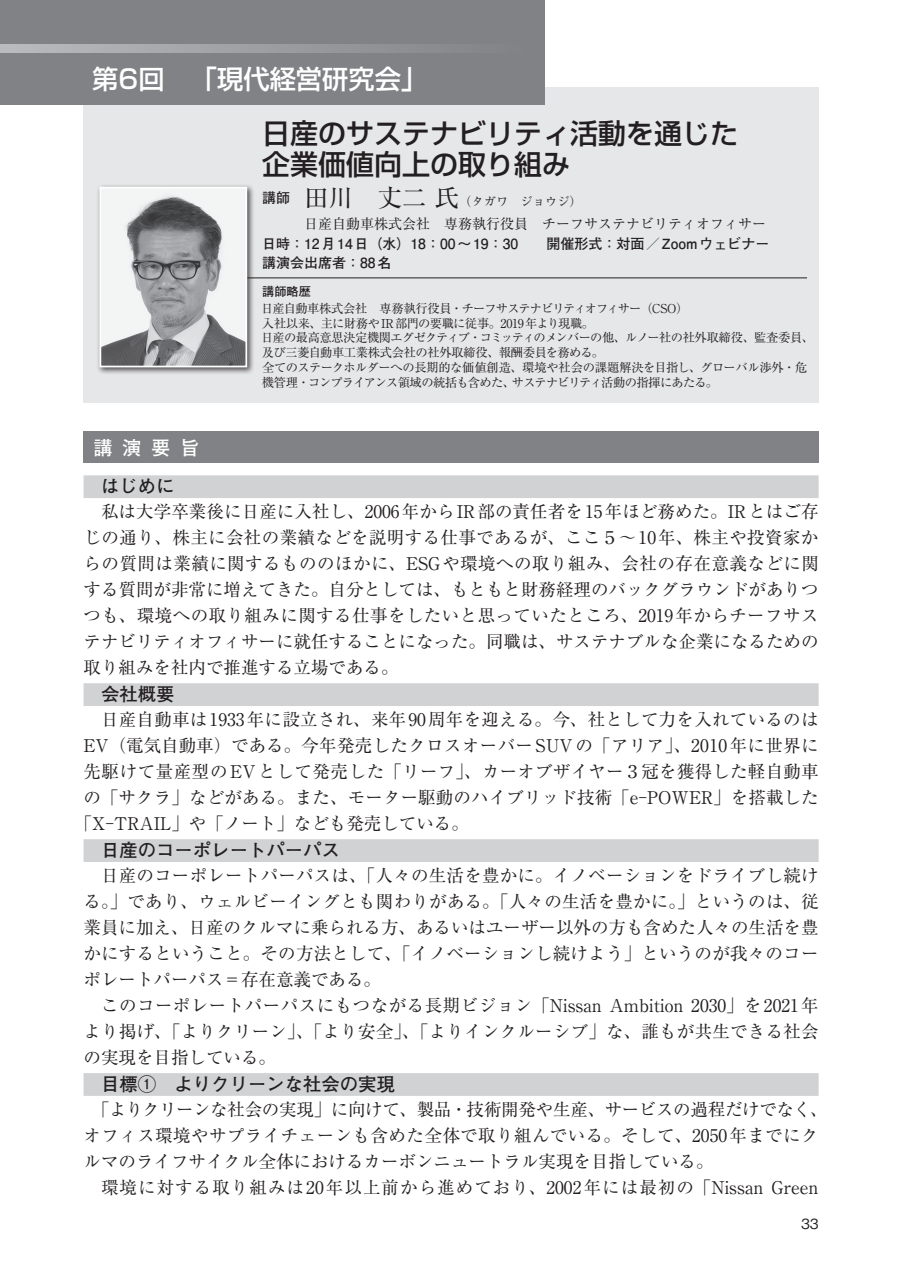
<style>
.page{position:relative;width:903px;height:1275px;background:#fff}
.page>*{position:absolute;margin:0;border:0;box-sizing:border-box;transform-origin:0 0}
.t1{font:500 28px/31.5px "Shin Go Pro";color:#231f20}
.t2{font:500 26.25px "Shin Go Pro";color:#fff}
.t3{font:700 19.25px "Futo Go B101 Pro";color:#fff}
.t4{font:700 18.38px "Futo Go B101 Pro";color:#231f20}
.t5{font:17.5px/26.1px "Ryumin Pro";letter-spacing:.015em;color:#231f20;text-align:justify}
.t6{font:17.5px "Ryumin Pro";letter-spacing:.06em;color:#231f20}
.t7{font:700 14px/19.2px "Futo Go B101 Pro";color:#231f20}
.t8{font:14px "Ryumin Pro";color:#231f20}
.t9{font:500 14px "Gothic BBB Pro";color:#231f20}
.t10{font:12.25px/14.9px "Ryumin Pro";letter-spacing:-.04em;color:#231f20}
.t11{font:700 12.25px "Futo Go B101 Pro";color:#231f20}
.s1{font-size:24.5px}
</style>
<div class="page">
<div style="left:84px;top:88px;width:735px;height:315px;background:#e6e7e9"></div>
<div style="left:0;top:0;width:544px;height:104px;background:#808285"></div>
<svg style="left:0;top:44px;width:424px;height:9px;background:#a2a3a7"></svg>
<div style="left:84px;top:475px;width:735px;height:23px;background:#d1d2d4"></div>
<div style="left:84px;top:683px;width:735px;height:23px;background:#d1d2d4"></div>
<div style="left:84px;top:839px;width:735px;height:23px;background:#d1d2d4"></div>
<div style="left:84px;top:1073px;width:735px;height:23px;background:#d1d2d4"></div>
<div style="left:84px;top:431px;width:735px;height:32px;background:#808285"></div>
<hr style="left:241px;top:277px;width:566px;height:1px;background:#231f20">
<div style="left:97px;top:184px;width:158px;height:191px;background:#231f20;opacity:.75"></div>
<img style="left:102px;top:190px;width:142px;height:174px">
<div style="left:99px;top:187px;width:148px;height:180px;border:2px solid #fff"></div>
<h2 class="t2" style="left:92px;top:57px;width:336px">第6回　「現代経営研究会」</h2>
<p class="t3" style="left:93px;top:432px;width:107px">講演要旨</p>
<h1 class="t1" style="left:262px;top:114px;width:477px">日産のサステナビリティ活動を通じた企業価値向上の取り組み</h1>
<p class="t10" style="left:262px;top:193px;width:321px"><sup>講師　</sup><span class="s1">田川　丈二氏</span>（タガワ　ジョウジ）</p>
<p class="t8" style="left:262px;top:213px;width:505px">　　　日産自動車株式会社　専務執行役員　チーフサステナビリティオフィサー</p>
<p class="t7" style="left:262px;top:232px;width:509px">日時：12月14日（水）18：00～19：30　　開催形式：対面／Zoomウェビナー講演会出席者：88名</p>
<p class="t11" style="left:262px;top:282px;width:50px">講師略歴</p>
<p class="t10" style="left:261px;top:300px;width:554px">日産自動車株式会社　専務執行役員・チーフサステナビリティオフィサー（CSO）<br>入社以来、主に財務やIR部門の要職に従事。2019年より現職。<br>日産の最高意思決定機関エグゼクティブ・コミッティのメンバーの他、ルノー社の社外取締役、監査委員、及び三菱自動車工業株式会社の社外取締役、報酬委員を務める。<br>全てのステークホルダーへの長期的な価値創造、環境や社会の課題解決を目指し、グローバル渉外・危機管理・コンプライアンス領域の統括も含めた、サステナビリティ活動の指揮にあたる。</p>
<p class="t4" style="left:101px;top:472px;width:75px">はじめに</p>
<p class="t5" style="left:84px;top:498px;width:737px;text-indent:18px">私は大学卒業後に日産に入社し、2006年からIR部の責任者を15年ほど務めた。IRとはご存じの通り、株主に会社の業績などを説明する仕事であるが、ここ５～10年、株主や投資家からの質問は業績に関するもののほかに、ESGや環境への取り組み、会社の存在意義などに関する質問が非常に増えてきた。自分としては、もともと財務経理のバックグラウンドがありつつも、環境への取り組みに関する仕事をしたいと思っていたところ、2019年からチーフサステナビリティオフィサーに就任することになった。同職は、サステナブルな企業になるための取り組みを社内で推進する立場である。</p>
<p class="t4" style="left:101px;top:679px;width:75px">会社概要</p>
<p class="t5" style="left:101px;top:706px;width:719px">日産自動車は1933年に設立され、来年90周年を迎える。今、社として力を入れているのは</p>
<p class="t5" style="left:84px;top:732px;width:737px">EV（電気自動車）である。今年発売したクロスオーバーSUVの「アリア」、2010年に世界に</p>
<p class="t5" style="left:84px;top:758px;width:737px">先駆けて量産型のEVとして発売した「リーフ」、カーオブザイヤー３冠を獲得した軽自動車</p>
<p class="t5" style="left:84px;top:784px;width:737px">の「サクラ」などがある。また、モーター駆動のハイブリッド技術「e-POWER」を搭載した</p>
<p class="t5" style="left:75px;top:810px;width:396px">「X-TRAIL」や「ノート」なども発売している。</p>
<p class="t4" style="left:101px;top:835px;width:240px">日産のコーポレートパーパス</p>
<p class="t5" style="left:84px;top:862px;width:737px;text-indent:18px">日産のコーポレートパーパスは、「人々の生活を豊かに。イノベーションをドライブし続ける。」であり、ウェルビーイングとも関わりがある。「人々の生活を豊かに。」というのは、従業員に加え、日産のクルマに乗られる方、あるいはユーザー以外の方も含めた人々の生活を豊かにするということ。その方法として、「イノベーションし続けよう」というのが我々のコーポレートパーパス＝存在意義である。</p>
<p class="t5" style="left:84px;top:992px;width:737px;text-indent:17px">このコーポレートパーパスにもつながる長期ビジョン「Nissan Ambition 2030」を2021年より掲げ、「よりクリーン」、「より安全」、「よりインクルーシブ」な、誰もが共生できる社会の実現を目指している。</p>
<p class="t4" style="left:101px;top:1069px;width:295px">目標①　よりクリーンな社会の実現</p>
<p class="t5" style="left:84px;top:1095px;width:746px;text-align:left;text-indent:9px">「よりクリーンな社会の実現」に向けて、製品・技術開発や生産、サービスの過程だけでなく、オフィス環境やサプライチェーンも含めた全体で取り組んでいる。そして、2050年までにクルマのライフサイクル全体におけるカーボンニュートラル実現を目指している。</p>
<p class="t6" style="left:101px;top:1174px;width:719px">環境に対する取り組みは20年以上前から進めており、2002年には最初の「Nissan Green</p>
<p class="t9" style="left:801px;top:1212px;width:19px">33</p>
</div>
